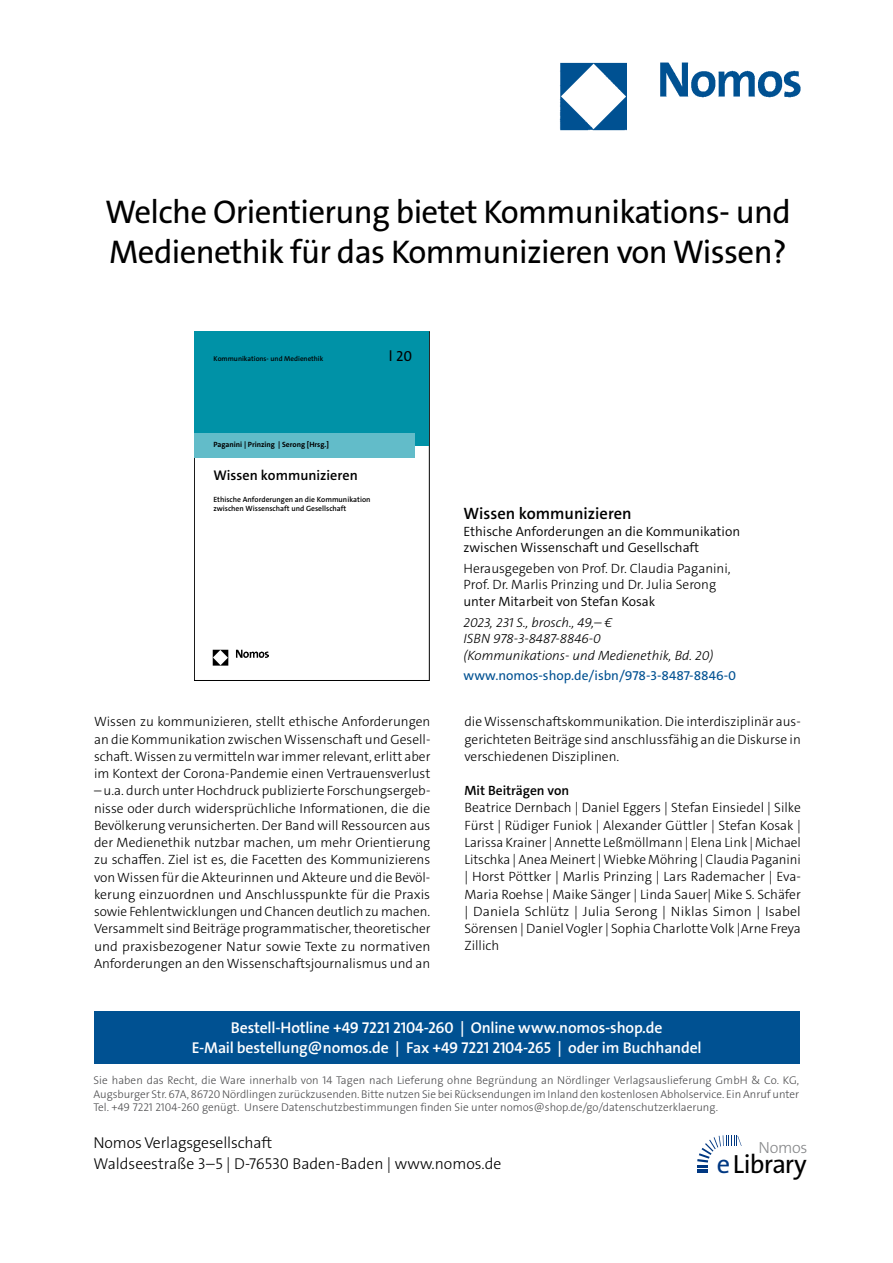
<style>
.page{position:relative;width:893px;height:1263px;background:#fff}
.page>*{position:absolute;margin:0;border:0;box-sizing:border-box;transform-origin:0 0}
.t1{font:33px/40.5px "The Sans Os F";letter-spacing:-.02em;color:#000}
.t2{font:26.4px "The Sans Os F";letter-spacing:-.03em;color:#000}
.t3{font:600 16.5px "The Sans C5";color:#000}
.t4{font:300 16.2px "The Sans Os F";letter-spacing:-.02em;color:#87888a}
.t5{font:600 15.75px/21px "The Sans Os F";letter-spacing:-.01em;color:#fff;text-align:center}
.t6{font:300 15.75px/21px "The Sans Os F";color:#000}
.t7{font:14.7px "The Sans C5";color:#000}
.t8{font:600 14.1px "The Sans C5";color:#000}
.t9{font:300 13.5px/17.2px "The Sans C5";color:#000;text-align:justify}
.t10{font:300 13.5px/16.5px "The Sans C5";color:#000}
.t11{font:italic 300 13.5px/16.5px "The Sans C5";color:#000}
.t12{font:13.5px "The Sans C5";color:#005192}
.t13{font:600 13.5px "The Sans C5";color:#000}
.t14{font:300 11.25px/13.5px "The Sans Os F";color:#4b4b4d;text-align:justify}
.t15{font:600 7.65px/9.8px "The Sans C5";color:#000}
.t16{font:700 7.65px "The Sans C5";color:#000}
.t17{font:600 7.05px "The Sans C5";color:#000}
.s1{color:#003882}
</style>
<div class="page">
<img style="left:559px;top:62px;width:242px;height:69px">
<div style="left:94px;top:1011px;width:705px;height:52px;background:#005192"></div>
<svg style="left:697px;top:1135px;width:45px;height:38px"></svg>
<div style="left:194px;top:331px;width:235px;height:115px;background:#0092a7"></div>
<div style="left:194px;top:433px;width:220px;height:25px;background:#62bcc9"></div>
<img style="left:213px;top:649px;width:56px;height:17px">
<h1 class="t1" style="left:105px;top:194px;width:687px">Welche Orientierung bietet Kommunikations- und<br>Medienethik für das Kommunizieren von Wissen?</h1>
<p class="t17" style="left:214px;top:354px;width:111px">Kommunikations- und Medienethik</p>
<p class="t7" style="left:389px;top:346px;width:25px">l 20</p>
<p class="t16" style="left:213px;top:440px;width:117px">Paganini | Prinzing | Serong [Hrsg.]</p>
<p class="t8" style="left:213px;top:466px;width:146px">Wissen kommunizieren</p>
<p class="t15" style="left:213px;top:494px;width:159px">Ethische Anforderungen an die Kommunikation zwischen Wissenschaft und Gesellschaft</p>
<p class="t9" style="left:94px;top:713px;width:338px">Wissen zu kommunizieren, stellt ethische Anforderungen an die Kommunikation zwischen Wissenschaft und Gesell&shy;schaft. Wissen zu vermitteln war immer relevant, erlitt aber im Kontext der Corona-Pandemie einen Vertrauensverlust</p>
<p class="t9" style="left:94px;top:782px;width:338px">– u.a. durch unter Hochdruck publizierte Forschungsergeb&shy;nisse oder durch widersprüchliche Informationen, die die Bevölkerung verunsicherten. Der Band will Ressourcen aus der Medienethik nutzbar machen, um mehr Orientierung zu schaffen. Ziel ist es, die Facetten des Kommunizierens von Wissen für die Akteurinnen und Akteure und die Bevöl&shy;kerung einzuordnen und Anschlusspunkte für die Praxis sowie Fehlentwicklungen und Chancen deutlich zu machen.<br>Versammelt sind Beiträge programmatischer, theoretischer und praxisbezogener Natur sowie Texte zu normativen Anforderungen an den Wissenschaftsjournalismus und an</p>
<p class="t3" style="left:463px;top:503px;width:170px">Wissen kommunizieren</p>
<p class="t10" style="left:463px;top:523px;width:278px">Ethische Anforderungen an die Kommunikation zwischen Wissenschaft und Gesellschaft</p>
<p class="t9" style="left:463px;top:560px;width:269px;line-height:16.5px">Herausgegeben von Prof. Dr. Claudia Paganini,<br>Prof. Dr. Marlis Prinzing und Dr. Julia Serong</p>
<p class="t10" style="left:463px;top:593px;width:193px">unter Mitarbeit von Stefan Kosak</p>
<p class="t11" style="left:463px;top:614px;width:252px">2023, 231 S., brosch., 49,– €<br>ISBN 978-3-8487-8846-0<br>(Kommunikations- und Medienethik, Bd. 20)</p>
<p class="t12" style="left:463px;top:667px;width:274px">www.nomos-shop.de/isbn/978-3-8487-8846-0</p>
<p class="t9" style="left:464px;top:713px;width:338px">die Wissenschaftskommunikation. Die interdisziplinär aus&shy;gerichteten Beiträge sind anschlussfähig an die Diskurse in verschiedenen Disziplinen.</p>
<p class="t13" style="left:464px;top:782px;width:106px">Mit Beiträgen von</p>
<p class="t9" style="left:464px;top:799px;width:338px">Beatrice Dernbach | Daniel Eggers | Stefan Einsiedel | Silke Fürst | Rüdiger Funiok | Alexander Güttler | Stefan Kosak | Larissa Krainer | Annette Leßmöllmann | Elena Link | Michael Litschka | Anea Meinert | Wiebke Möhring | Claudia Paganini | Horst Pöttker | Marlis Prinzing | Lars Rademacher | Eva-Maria Roehse | Maike Sänger | Linda Sauer| Mike S. Schäfer | Daniela Schlütz | Julia Serong | Niklas Simon | Isabel Sörensen | Daniel Vogler | Sophia Charlotte Volk |Arne Freya Zillich</p>
<p class="t5" style="left:192px;top:1017px;width:511px">Bestell-Hotline +49 7221 2104-260 | Online www.nomos-shop.de<br>E-Mail bestellung@nomos.de | Fax +49 7221 2104-265 | oder im Buchhandel</p>
<p class="t14" style="left:94px;top:1074px;width:707px">Sie haben das Recht, die Ware innerhalb von 14 Tagen nach Lieferung ohne Begründung an Nördlinger Verlagsauslieferung GmbH &amp; Co. KG, Augsburger Str. 67A, 86720 Nördlingen zurückzusenden. Bitte nutzen Sie bei Rücksendungen im Inland den kostenlosen Abholservice. Ein Anruf unter Tel. +49 7221 2104-260 genügt. Unsere Datenschutzbestimmungen finden Sie unter nomos@shop.de/go/datenschutzerklaerung.</p>
<p class="t6" style="left:94px;top:1133px;width:409px">Nomos Verlagsgesellschaft<br>Waldseestraße 3–5 | D-76530 Baden-Baden | www.nomos.de</p>
<p class="t4" style="left:758px;top:1137px;width:51px">Nomos</p>
<h2 class="t2" style="left:717px;top:1153px;width:91px"><span class="s1">e</span>Library</h2>
</div>
